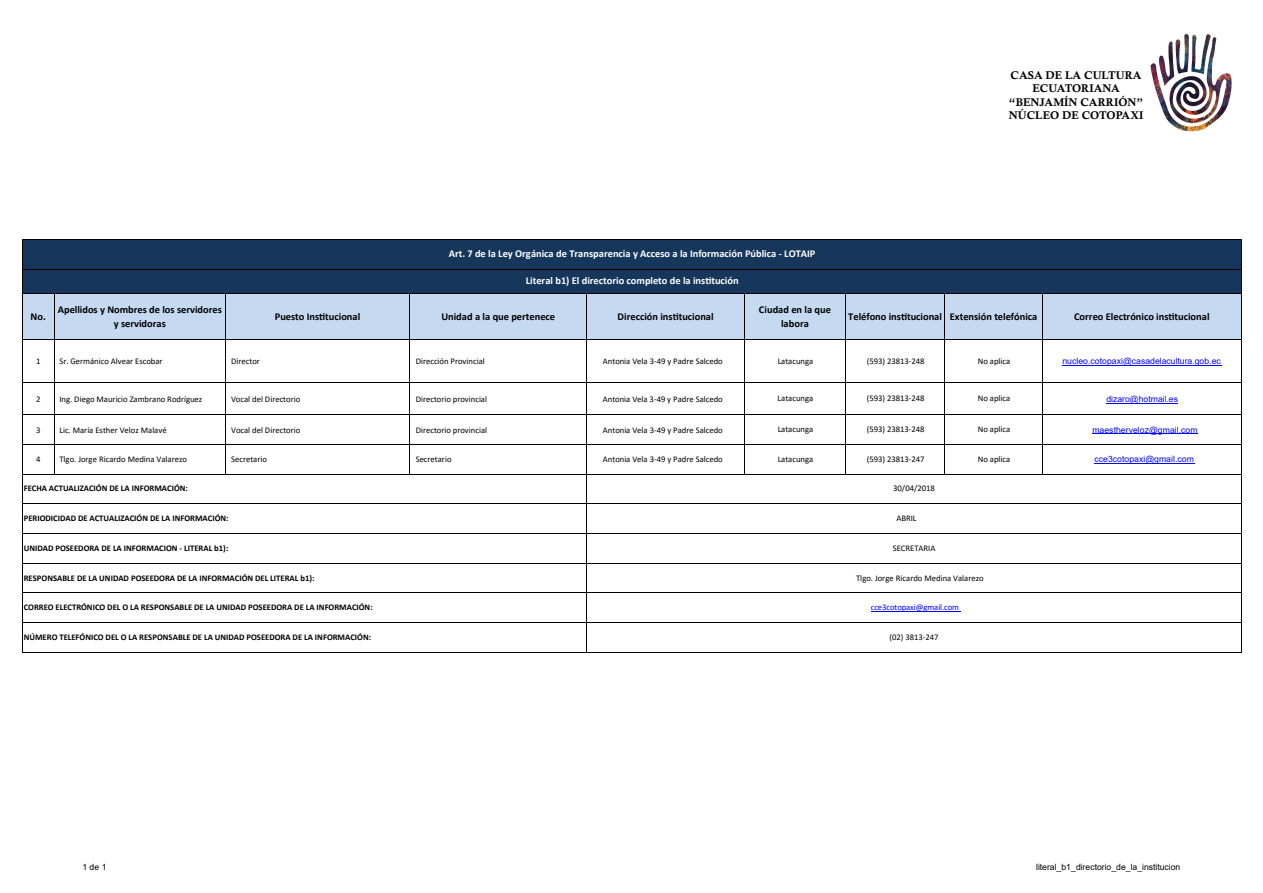
<style>
.page{position:relative;width:1263px;height:893px;background:#fff}
.page>*{position:absolute;margin:0;border:0;box-sizing:border-box;transform-origin:0 0}
.t1{font:11.25px/13.5px "Calis MT Bol";color:#000;text-align:center}
.t2{font:700 10.5px/13.5px "Calibri";letter-spacing:-.005em;color:#000;text-align:center}
.t3{font:700 10.5px "Calibri";letter-spacing:-.005em;color:#fff}
.t4{font:8.7px "Calibri";color:#000}
.t5{font:700 8.7px "Calibri";color:#000}
.t6{font:8.7px "Arial";letter-spacing:.005em;color:#00f}
.t7{font:8.7px "Arial";color:#000}
.t8{font:8.7px "Calibri";letter-spacing:-.01em;color:#00f}
</style>
<div class="page">
<div style="left:23px;top:240px;width:1218px;height:53px;background:#16365c"></div>
<div style="left:23px;top:293px;width:1218px;height:46px;background:#c5d9f1"></div>
<hr style="left:1062px;top:365px;width:160px;height:1px;background:#00f">
<hr style="left:1106px;top:403px;width:72px;height:1px;background:#00f">
<hr style="left:1092px;top:434px;width:106px;height:1px;background:#00f">
<hr style="left:1094px;top:463px;width:101px;height:1px;background:#00f">
<hr style="left:871px;top:611px;width:89px;height:1px;background:#00f">
<hr style="left:22px;top:239px;width:1px;height:414px;background:#000">
<hr style="left:1241px;top:240px;width:1px;height:413px;background:#000">
<hr style="left:54px;top:294px;width:1px;height:180px;background:#000">
<hr style="left:225px;top:294px;width:1px;height:180px;background:#000">
<hr style="left:409px;top:294px;width:1px;height:180px;background:#000">
<hr style="left:586px;top:294px;width:1px;height:359px;background:#000">
<hr style="left:744px;top:294px;width:1px;height:180px;background:#000">
<hr style="left:845px;top:294px;width:1px;height:180px;background:#000">
<hr style="left:944px;top:294px;width:1px;height:180px;background:#000">
<hr style="left:1042px;top:294px;width:1px;height:180px;background:#000">
<hr style="left:22px;top:239px;width:1219px;height:1px;background:#000">
<hr style="left:22px;top:269px;width:1219px;height:1px;background:#000">
<hr style="left:22px;top:293px;width:1219px;height:1px;background:#000">
<hr style="left:22px;top:339px;width:1219px;height:1px;background:#000">
<hr style="left:22px;top:382px;width:1219px;height:1px;background:#000">
<hr style="left:22px;top:414px;width:1219px;height:1px;background:#000">
<hr style="left:22px;top:444px;width:1219px;height:1px;background:#000">
<hr style="left:22px;top:474px;width:1219px;height:1px;background:#000">
<hr style="left:22px;top:503px;width:1219px;height:1px;background:#000">
<hr style="left:22px;top:533px;width:1219px;height:1px;background:#000">
<hr style="left:22px;top:563px;width:1219px;height:1px;background:#000">
<hr style="left:22px;top:592px;width:1219px;height:1px;background:#000">
<hr style="left:22px;top:622px;width:1219px;height:1px;background:#000">
<hr style="left:22px;top:652px;width:1219px;height:1px;background:#000">
<img style="left:1150px;top:34px;width:82px;height:98px">
<p class="t3" style="left:449px;top:246px;width:368px">Art. 7 de la Ley Orgánica de Transparencia y Acceso a la Información Pública - LOTAIP</p>
<p class="t3" style="left:526px;top:273px;width:214px">Literal b1) El directorio completo de la institución</p>
<p class="t1" style="left:1009px;top:68px;width:136px">CASA DE LA CULTURA<br>ECUATORIANA “BENJAMÍN CARRIÓN”<br>NÚCLEO DE COTOPAXI</p>
<p class="t2" style="left:31px;top:309px;width:17px">No.</p>
<p class="t2" style="left:58px;top:303px;width:166px">Apellidos y Nombres de los servidores y servidoras</p>
<p class="t2" style="left:275px;top:309px;width:87px">Puesto Institucional</p>
<p class="t2" style="left:441px;top:309px;width:115px">Unidad a la que pertenece</p>
<p class="t2" style="left:617px;top:309px;width:98px">Dirección institucional</p>
<p class="t2" style="left:759px;top:303px;width:74px">Ciudad en la que labora</p>
<p class="t2" style="left:848px;top:309px;width:190px">Teléfono institucional Extensión telefónica</p>
<p class="t2" style="left:1074px;top:309px;width:137px">Correo Electrónico institucional</p>
<p class="t4" style="left:36px;top:355px;width:6px">1</p>
<p class="t4" style="left:59px;top:355px;width:105px">Sr. Germánico Alvear Escobar</p>
<p class="t4" style="left:231px;top:355px;width:30px">Director</p>
<p class="t4" style="left:416px;top:355px;width:71px">Dirección Provincial</p>
<p class="t4" style="left:603px;top:355px;width:121px">Antonia Vela 3-49 y Padre Salcedo</p>
<p class="t4" style="left:777px;top:355px;width:37px">Latacunga</p>
<p class="t4" style="left:867px;top:355px;width:59px">(593) 23813-248</p>
<p class="t4" style="left:978px;top:355px;width:34px">No aplica</p>
<p class="t6" style="left:1062px;top:355px;width:160px">nucleo.cotopaxi@casadelacultura.gob.ec</p>
<p class="t4" style="left:36px;top:393px;width:6px">2</p>
<p class="t4" style="left:59px;top:393px;width:144px">Ing. Diego Mauricio Zambrano Rodríguez</p>
<p class="t4" style="left:231px;top:393px;width:71px">Vocal del Directorio</p>
<p class="t4" style="left:416px;top:393px;width:73px">Directorio provincial</p>
<p class="t4" style="left:603px;top:393px;width:121px">Antonia Vela 3-49 y Padre Salcedo</p>
<p class="t4" style="left:777px;top:392px;width:37px">Latacunga</p>
<p class="t4" style="left:867px;top:392px;width:59px">(593) 23813-248</p>
<p class="t4" style="left:978px;top:392px;width:34px">No aplica</p>
<p class="t6" style="left:1106px;top:393px;width:73px">dizaro@hotmail.es</p>
<p class="t4" style="left:36px;top:424px;width:6px">3</p>
<p class="t4" style="left:59px;top:424px;width:109px">Lic. María Esther Veloz Malavé</p>
<p class="t4" style="left:231px;top:424px;width:71px">Vocal del Directorio</p>
<p class="t4" style="left:416px;top:424px;width:73px">Directorio provincial</p>
<p class="t4" style="left:603px;top:424px;width:121px">Antonia Vela 3-49 y Padre Salcedo</p>
<p class="t4" style="left:778px;top:423px;width:37px">Latacunga</p>
<p class="t4" style="left:867px;top:423px;width:59px">(593) 23813-248</p>
<p class="t4" style="left:978px;top:423px;width:34px">No aplica</p>
<p class="t6" style="left:1092px;top:424px;width:107px">maestherveloz@gmail.com</p>
<p class="t4" style="left:36px;top:453px;width:6px">4</p>
<p class="t4" style="left:59px;top:453px;width:129px">Tlgo. Jorge Ricardo Medina Valarezo</p>
<p class="t4" style="left:231px;top:453px;width:37px">Secretario</p>
<p class="t4" style="left:416px;top:453px;width:37px">Secretario</p>
<p class="t4" style="left:603px;top:453px;width:121px">Antonia Vela 3-49 y Padre Salcedo</p>
<p class="t4" style="left:778px;top:453px;width:37px">Latacunga</p>
<p class="t4" style="left:867px;top:453px;width:59px">(593) 23813-247</p>
<p class="t4" style="left:978px;top:453px;width:34px">No aplica</p>
<p class="t6" style="left:1094px;top:453px;width:101px">cce3cotopaxi@gmail.com</p>
<p class="t5" style="left:24px;top:482px;width:166px">FECHA ACTUALIZACIÓN DE LA INFORMACIÓN:</p>
<p class="t5" style="left:24px;top:512px;width:206px">PERIODICIDAD DE ACTUALIZACIÓN DE LA INFORMACIÓN:</p>
<p class="t5" style="left:24px;top:542px;width:206px">UNIDAD POSEEDORA DE LA INFORMACION - LITERAL b1):</p>
<p class="t5" style="left:24px;top:571px;width:292px">RESPONSABLE DE LA UNIDAD POSEEDORA DE LA INFORMACIÓN DEL LITERAL b1):</p>
<p class="t5" style="left:24px;top:601px;width:350px">CORREO ELECTRÓNICO DEL O LA RESPONSABLE DE LA UNIDAD POSEEDORA DE LA INFORMACIÓN:</p>
<p class="t5" style="left:24px;top:631px;width:349px">NÚMERO TELEFÓNICO DEL O LA RESPONSABLE DE LA UNIDAD POSEEDORA DE LA INFORMACIÓN:</p>
<p class="t4" style="left:893px;top:482px;width:43px">30/04/2018</p>
<p class="t4" style="left:896px;top:512px;width:22px">ABRIL</p>
<p class="t4" style="left:893px;top:542px;width:44px">SECRETARIA</p>
<p class="t4" style="left:856px;top:571px;width:129px">Tlgo. Jorge Ricardo Medina Valarezo</p>
<p class="t8" style="left:871px;top:601px;width:90px">cce3cotopaxi@gmail.com</p>
<p class="t4" style="left:889px;top:631px;width:51px">(02) 3813-247</p>
<p class="t7" style="left:82px;top:861px;width:26px">1de1</p>
<p class="t7" style="left:1036px;top:861px;width:146px">literal_b1_directorio_de_la_institucion</p>
</div>
